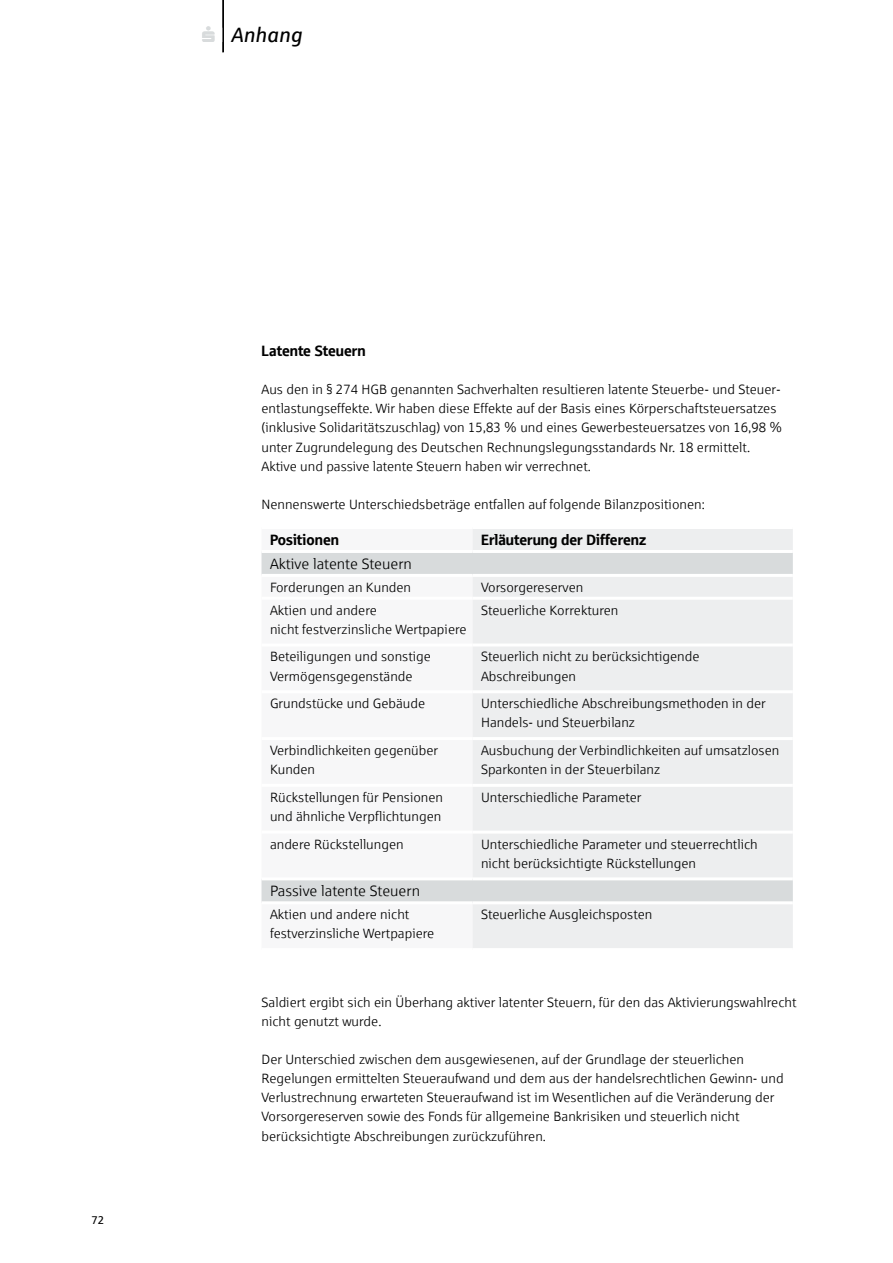
<style>
.page{position:relative;width:893px;height:1263px;background:#fff}
.page>*{position:absolute;margin:0;border:0;box-sizing:border-box;transform-origin:0 0}
.t1{font:italic 20.7px "Sparkasse Rg";color:#000}
.t2{font:15px "Sparkasse Head";color:#000}
.t3{font:15px "Sparkasse Lt";color:#000}
.t4{font:13.5px/19.2px "Sparkasse Lt";color:#000}
.t5{font:11.25px "Sparkasse Rg";color:#000}
.s1{color:#d8dbdc}
.s2{font-family:"Sparkasse Lt";font-style:normal;color:#fff}
</style>
<div class="page">
<hr style="left:222px;top:0;width:2px;height:52px;background:#000">
<div style="left:472px;top:529px;width:321px;height:419px;background:#edeeef"></div>
<svg style="left:261px;top:553px;width:532px;height:348px;fill:#edeeef"></svg>
<hr style="left:261px;top:643px;width:211px;height:3px;background:#fff">
<hr style="left:472px;top:643px;width:321px;height:3px;background:#fff">
<hr style="left:261px;top:690px;width:211px;height:3px;background:#fff">
<hr style="left:472px;top:690px;width:321px;height:3px;background:#fff">
<hr style="left:261px;top:737px;width:211px;height:3px;background:#fff">
<hr style="left:472px;top:737px;width:321px;height:3px;background:#fff">
<hr style="left:261px;top:784px;width:211px;height:3px;background:#fff">
<hr style="left:472px;top:784px;width:321px;height:3px;background:#fff">
<hr style="left:261px;top:831px;width:211px;height:3px;background:#fff">
<hr style="left:472px;top:831px;width:321px;height:3px;background:#fff">
<hr style="left:261px;top:597px;width:211px;height:3px;background:#fff">
<hr style="left:472px;top:597px;width:321px;height:3px;background:#fff">
<hr style="left:261px;top:574px;width:211px;height:3px;background:#fff">
<hr style="left:472px;top:574px;width:321px;height:3px;background:#fff">
<hr style="left:261px;top:877px;width:211px;height:3px;background:#fff">
<hr style="left:472px;top:877px;width:321px;height:3px;background:#fff">
<hr style="left:472px;top:901px;width:321px;height:3px;background:#fff">
<hr style="left:472px;top:550px;width:321px;height:3px;background:#fff">
<h1 class="t1" style="left:203px;top:22px;width:139px"><span class="s1">▲</span> <span class="s2">I</span> Lagebericht</h1>
<h1 class="t1" style="left:231px;top:22px;width:73px">Anhang</h1>
<p class="t5" style="left:91px;top:1213px;width:14px">72</p>
<p class="t2" style="left:261px;top:341px;width:106px">Latente Steuern</p>
<p class="t4" style="left:261px;top:380px;width:522px">Aus den in § 274 HGB genannten Sachverhalten resultieren latente Steuerbe- und Steuer&shy;entlastungseffekte. Wir haben diese Effekte auf der Basis eines Körperschaftsteuersatzes (inklusive Solidaritätszuschlag) von 15,83 % und eines Gewerbesteuersatzes von 16,98 % unter Zugrundelegung des Deutschen Rechnungslegungsstandards Nr. 18 ermittelt.<br>Aktive und passive latente Steuern haben wir verrechnet.</p>
<p class="t4" style="left:261px;top:494px;width:445px">Nennenswerte Unterschiedsbeträge entfallen auf folgende Bilanzpositionen:</p>
<p class="t2" style="left:270px;top:530px;width:70px">Positionen</p>
<p class="t2" style="left:481px;top:530px;width:167px">Erläuterung der Differenz</p>
<p class="t3" style="left:270px;top:555px;width:143px">Aktive latente Steuern</p>
<p class="t4" style="left:270px;top:577px;width:143px">Forderungen an Kunden</p>
<p class="t4" style="left:481px;top:577px;width:104px">Vorsorgereserven</p>
<p class="t4" style="left:270px;top:600px;width:198px">Aktien und andere<br>nicht festverzinsliche Wertpapiere</p>
<p class="t4" style="left:481px;top:600px;width:139px">Steuerliche Korrekturen</p>
<p class="t4" style="left:270px;top:647px;width:162px">Beteiligungen und sonstige<br>Vermögensgegenstände</p>
<p class="t4" style="left:481px;top:647px;width:220px">Steuerlich nicht zu berücksichtigende<br>Abschreibungen</p>
<p class="t4" style="left:270px;top:694px;width:157px">Grundstücke und Gebäude</p>
<p class="t4" style="left:481px;top:694px;width:286px">Unterschiedliche Abschreibungsmethoden in der<br>Handels- und Steuerbilanz</p>
<p class="t4" style="left:270px;top:740px;width:170px">Verbindlichkeiten gegenüber<br>Kunden</p>
<p class="t4" style="left:481px;top:740px;width:300px">Ausbuchung der Verbindlichkeiten auf umsatzlosen<br>Sparkonten in der Steuerbilanz</p>
<p class="t4" style="left:270px;top:787px;width:175px">Rückstellungen für Pensionen und ähnliche Verpflichtungen</p>
<p class="t4" style="left:481px;top:787px;width:162px">Unterschiedliche Parameter</p>
<p class="t4" style="left:270px;top:834px;width:135px">andere Rückstellungen</p>
<p class="t4" style="left:481px;top:834px;width:278px">Unterschiedliche Parameter und steuerrechtlich nicht berücksichtigte Rückstellungen</p>
<p class="t3" style="left:270px;top:882px;width:152px">Passive latente Steuern</p>
<p class="t4" style="left:270px;top:905px;width:166px">Aktien und andere nicht festverzinsliche Wertpapiere</p>
<p class="t4" style="left:481px;top:905px;width:173px">Steuerliche Ausgleichsposten</p>
<p class="t4" style="left:261px;top:992px;width:536px">Saldiert ergibt sich ein Überhang aktiver latenter Steuern, für den das Aktivierungswahlrecht nicht genutzt wurde.</p>
<p class="t4" style="left:261px;top:1049px;width:524px">Der Unterschied zwischen dem ausgewiesenen, auf der Grundlage der steuerlichen Regelungen ermittelten Steueraufwand und dem aus der handelsrechtlichen Gewinn- und Verlustrechnung erwarteten Steueraufwand ist im Wesentlichen auf die Veränderung der Vorsorgereserven sowie des Fonds für allgemeine Bankrisiken und steuerlich nicht berücksichtigte Abschreibungen zurückzuführen.</p>
</div>
